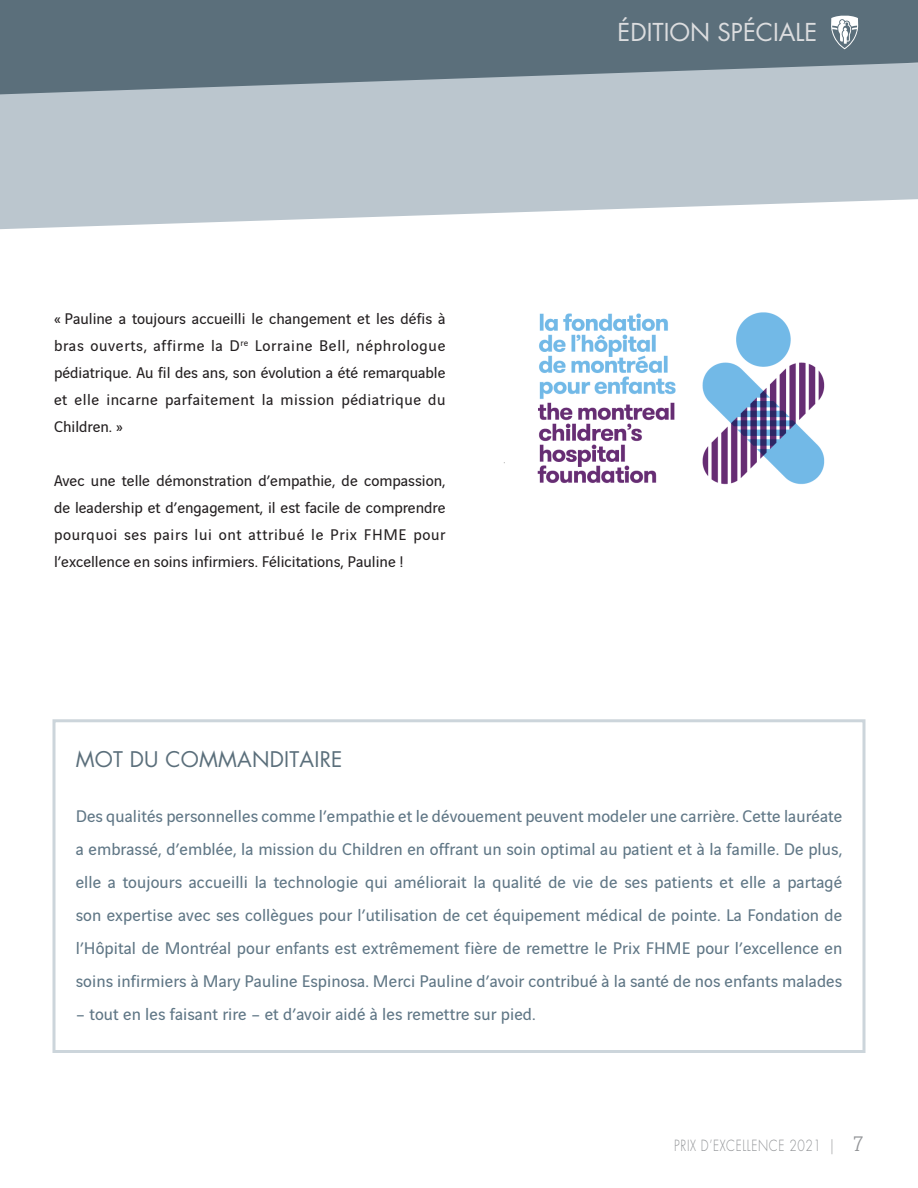
<style>
.page{position:relative;width:918px;height:1188px;background:#fff}
.page>*{position:absolute;margin:0;border:0;box-sizing:border-box;transform-origin:0 0}
.t1{font:24px "Futura Std";color:#dcdddf}
.t2{font:21px "Futura";letter-spacing:.01em;color:#5b6f7b}
.t3{font:18px/33px "Vinci Sans";letter-spacing:.005em;color:#5f7685;text-align:justify}
.t4{font:16.5px/27px "Vinci Sans";color:#231f20;text-align:justify}
.t5{font:300 15px "Futura Std";letter-spacing:.05em;color:#939598;scale:.8 1}
.s1{font-family:"Vinci Serif";font-size:22.5px}
</style>
<div class="page">
<svg style="left:0;top:94px;width:918px;height:135px;background:#c2ccd3"></svg>
<svg style="left:0;top:0;width:918px;height:94px;background:#6a7d88"></svg>
<div style="left:52px;top:719px;width:814px;height:334px;border:3px solid #ccd5db"></div>
<svg style="left:831px;top:16px;width:27px;height:33px"></svg>
<img style="left:503px;top:312px;width:322px;height:173px">
<p class="t4" style="left:54px;top:304px;width:393px">« Pauline a toujours accueilli le changement et les défis à bras ouverts, affirme la D<sup>re</sup> Lorraine Bell, néphrologue pédiatrique. Au fil des ans, son évolution a été remarquable et elle incarne parfaitement la mission pédiatrique du Children. »</p>
<p class="t4" style="left:54px;top:466px;width:393px">Avec une telle démonstration d’empathie, de compassion, de leadership et d’engagement, il est facile de comprendre pourquoi ses pairs lui ont attribué le Prix FHME pour l’excellence en soins infirmiers. Félicitations, Pauline !</p>
<p class="t2" style="left:76px;top:745px;width:268px">MOT DU COMMANDITAIRE</p>
<h1 class="t1" style="left:618px;top:17px;width:201px">ÉDITION SPÉCIALE</h1>
<p class="t3" style="left:76px;top:798px;width:768px">Des qualités personnelles comme l’empathie et le dévouement peuvent modeler une carrière. Cette lauréate a embrassé, d’emblée, la mission du Children en offrant un soin optimal au patient et à la famille. De plus, elle a toujours accueilli la technologie qui améliorait la qualité de vie de ses patients et elle a partagé son expertise avec ses collègues pour l’utilisation de cet équipement médical de pointe. La Fondation de l’Hôpital de Montréal pour enfants est extrêmement fière de remettre le Prix FHME pour l’excellence en soins infirmiers à Mary Pauline Espinosa. Merci Pauline d’avoir contribué à la santé de nos enfants malades</p>
<p class="t3" style="left:76px;top:996px;width:461px">– tout en les faisant rire – et d’avoir aidé à les remettre sur pied.</p>
<p class="t5" style="left:674px;top:1137px;width:239px">PRIX D’EXCELLENCE 2021 | <span class="s1">7</span></p>
</div>
